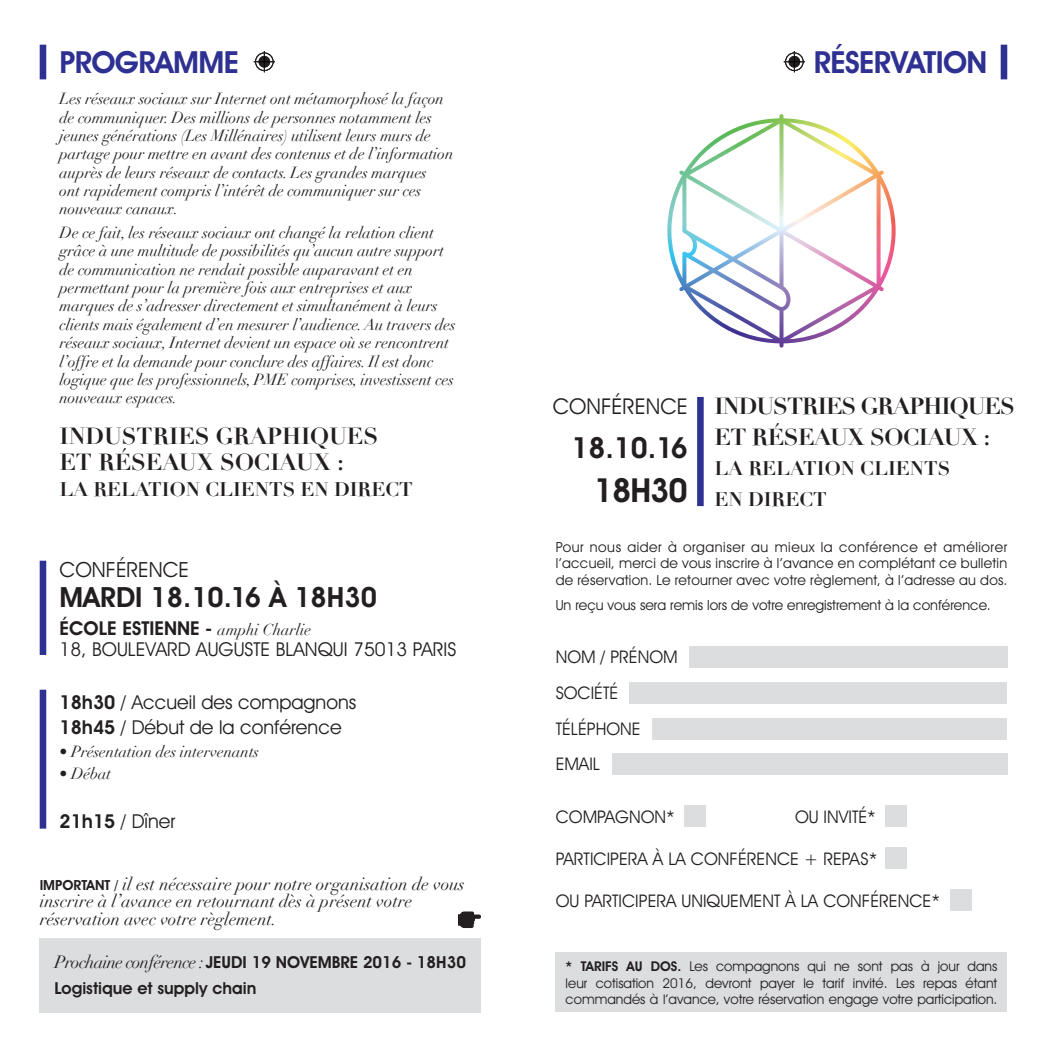
<style>
.page{position:relative;width:1042px;height:1042px;background:#fff}
.page>*{position:absolute;margin:0;border:0;box-sizing:border-box;transform-origin:0 0}
.t1{font:600 33.25px "Avant Garde IT Cby BT";letter-spacing:-.03em;color:#231f20}
.t2{font:600 30.62px "Avant Garde IT Cby BT";letter-spacing:-.02em;color:#2e3092}
.t3{font:600 29.22px "Avant Garde IT Cby BT";color:#231f20}
.t4{font:600 28px "Avant Garde IT Cby BT";color:#231f20}
.t5{font:700 22.75px/30.6px "Didot";letter-spacing:-.04em;color:#231f20}
.t6{font:700 22.75px/26.2px "Didot";color:#231f20}
.t7{font:21.88px "Avant Garde IT Cby BT";color:#231f20}
.t8{font:21px "Avant Garde IT Cby BT";color:#231f20}
.t9{font:19.25px/21px "Avant Garde IT Cby BT";color:#231f20}
.t10{font:700 19.25px/30.6px "Didot";color:#231f20}
.t11{font:italic 17.5px/17.5px "Didot";color:#231f20}
.t12{font:17.5px/35.7px "Avant Garde IT Cby BT";color:#231f20}
.t13{font:600 16.62px/26.2px "Avant Garde IT Cby BT";color:#231f20}
.t14{font:italic 15.75px/18.4px "Didot";letter-spacing:-.005em;color:#231f20}
.t15{font:14px/16.8px "Avant Garde IT Cby BT";color:#231f20;text-align:justify}
.t16{font:13.65px/16.3px "Avant Garde IT Cby BT";color:#231f20;text-align:justify}
.s1{font-weight:600}
.s2{font-family:"Didot";font-style:italic;font-size:15.75px}
.s3{font-family:"Avant Garde IT Cby BT";font-weight:600;font-style:normal;font-size:14px}
.s4{font-family:"Didot";font-weight:400;font-style:italic;font-size:17.5px}
</style>
<div class="page">
<div style="left:689px;top:646px;width:318px;height:22px;background:#dcdddf"></div>
<div style="left:629px;top:682px;width:378px;height:22px;background:#dcdddf"></div>
<div style="left:652px;top:718px;width:355px;height:21px;background:#dcdddf"></div>
<div style="left:612px;top:753px;width:395px;height:22px;background:#dcdddf"></div>
<div style="left:885px;top:847px;width:22px;height:22px;background:#dcdddf"></div>
<div style="left:950px;top:889px;width:22px;height:22px;background:#dcdddf"></div>
<div style="left:684px;top:805px;width:22px;height:22px;background:#dcdddf"></div>
<div style="left:885px;top:805px;width:22px;height:22px;background:#dcdddf"></div>
<div style="left:40px;top:45px;width:6px;height:34px;background:#2e3092"></div>
<div style="left:40px;top:561px;width:6px;height:94px;background:#2e3092"></div>
<svg style="left:254px;top:51px;width:21px;height:21px"></svg>
<div style="left:1000px;top:45px;width:7px;height:34px;background:#2e3092"></div>
<div style="left:697px;top:397px;width:7px;height:109px;background:#2e3092"></div>
<svg style="left:784px;top:51px;width:21px;height:21px"></svg>
<img style="left:667px;top:114px;width:228px;height:234px">
<div style="left:40px;top:690px;width:6px;height:138px;background:#2e3092"></div>
<svg style="left:458px;top:911px;width:23px;height:17px"></svg>
<div style="left:40px;top:938px;width:441px;height:74px;background:#dcdddf"></div>
<div style="left:556px;top:952px;width:451px;height:60px;background:#dcdddf"></div>
<h2 class="t2" style="left:60px;top:44px;width:181px">PROGRAMME</h2>
<p class="t14" style="left:60px;top:90px;width:395px">Les réseaux sociaux sur Internet ont métamorphosé la façon de communiquer. Des millions de personnes notamment les jeunes générations (Les Millénaires) utilisent leurs murs de partage pour mettre en avant des contenus et de l’information auprès de leurs réseaux de contacts. Les grandes marques<br>ont rapidement compris l’intérêt de communiquer sur ces nouveaux canaux.</p>
<p class="t14" style="left:60px;top:223px;width:398px">De ce fait, les réseaux sociaux ont changé la relation client grâce à une multitude de possibilités qu’aucun autre support de communication ne rendait possible auparavant et en permettant pour la première fois aux entreprises et aux marques de s’adresser directement et simultanément à leurs clients mais également d’en mesurer l’audience. Au travers des réseaux sociaux, Internet devient un espace où se rencontrent l’offre et la demande pour conclure des affaires. Il est donc logique que les professionnels, PME comprises, investissent ces nouveaux espaces.</p>
<h3 class="t6" style="left:60px;top:423px;width:320px">INDUSTRIES GRAPHIQUES<br>ET RÉSEAUX SOCIAUX :</h3>
<p class="t10" style="left:60px;top:474px;width:355px">LA RELATION CLIENTS EN DIRECT</p>
<h3 class="t8" style="left:60px;top:556px;width:131px">CONFÉRENCE</h3>
<h3 class="t4" style="left:60px;top:580px;width:319px">MARDI 18.10.16 À 18H30</h3>
<p class="t9" style="left:60px;top:617px;width:398px"><span class="s1">ÉCOLE ESTIENNE -</span> <span class="s2">amphi Charlie<br></span>18, BOULEVARD AUGUSTE BLANQUI 75013 PARIS</p>
<p class="t9" style="left:60px;top:690px;width:298px;line-height:24.5px"><span class="s1">18h30</span> / Accueil des compagnons<br><span class="s1">18h45</span> / Début de la conférence</p>
<p class="t14" style="left:60px;top:742px;width:201px">• Présentation des intervenants</p>
<p class="t14" style="left:60px;top:765px;width:53px">• Débat</p>
<p class="t9" style="left:60px;top:810px;width:117px"><span class="s1">21h15</span> / Dîner</p>
<h2 class="t2" style="left:813px;top:44px;width:175px">RÉSERVATION</h2>
<h3 class="t7" style="left:553px;top:393px;width:137px">CONFÉRENCE</h3>
<h3 class="t3" style="left:571px;top:430px;width:118px">18.10.16</h3>
<h1 class="t1" style="left:594px;top:470px;width:96px">18H30</h1>
<h3 class="t5" style="left:714px;top:391px;width:302px">INDUSTRIES GRAPHIQUES<br>ET RÉSEAUX SOCIAUX :</h3>
<p class="t10" style="left:714px;top:453px;width:237px">LA RELATION CLIENTS<br>EN DIRECT</p>
<p class="t15" style="left:556px;top:538px;width:453px">Pour nous aider à organiser au mieux la conférence et améliorer l’accueil, merci de vous inscrire à l’avance en complétant ce bulletin de réservation. Le retourner avec votre règlement, à l’adresse au dos.</p>
<p class="t15" style="left:556px;top:596px;width:436px">Un reçu vous sera remis lors de votre enregistrement à la conférence.</p>
<p class="t12" style="left:556px;top:639px;width:123px">NOM / PRÉNOM<br>SOCIÉTÉ<br>TÉLÉPHONE<br>EMAIL</p>
<p class="t12" style="left:556px;top:798px;width:121px">COMPAGNON*</p>
<p class="t12" style="left:795px;top:798px;width:82px">OU INVITÉ*</p>
<p class="t12" style="left:556px;top:840px;width:323px">PARTICIPERA À LA CONFÉRENCE + REPAS*</p>
<p class="t12" style="left:556px;top:882px;width:386px">OU PARTICIPERA UNIQUEMENT À LA CONFÉRENCE*</p>
<p class="t11" style="left:40px;top:875px;width:426px"><span class="s3">IMPORTANT /</span> il est nécessaire pour notre organisation de vous inscrire à l’avance en retournant dès à présent votre réservation avec votre règlement.</p>
<p class="t13" style="left:55px;top:948px;width:413px"><span class="s4">Prochaine conférence :</span> JEUDI 19 NOVEMBRE 2016 - 18H30<br>Logistique et supply chain</p>
<p class="t16" style="left:566px;top:958px;width:433px"><span class="s1">* TARIFS AU DOS.</span> Les compagnons qui ne sont pas à jour dans leur cotisation 2016, devront payer le tarif invité. Les repas étant commandés à l’avance, votre réservation engage votre participation.</p>
</div>
